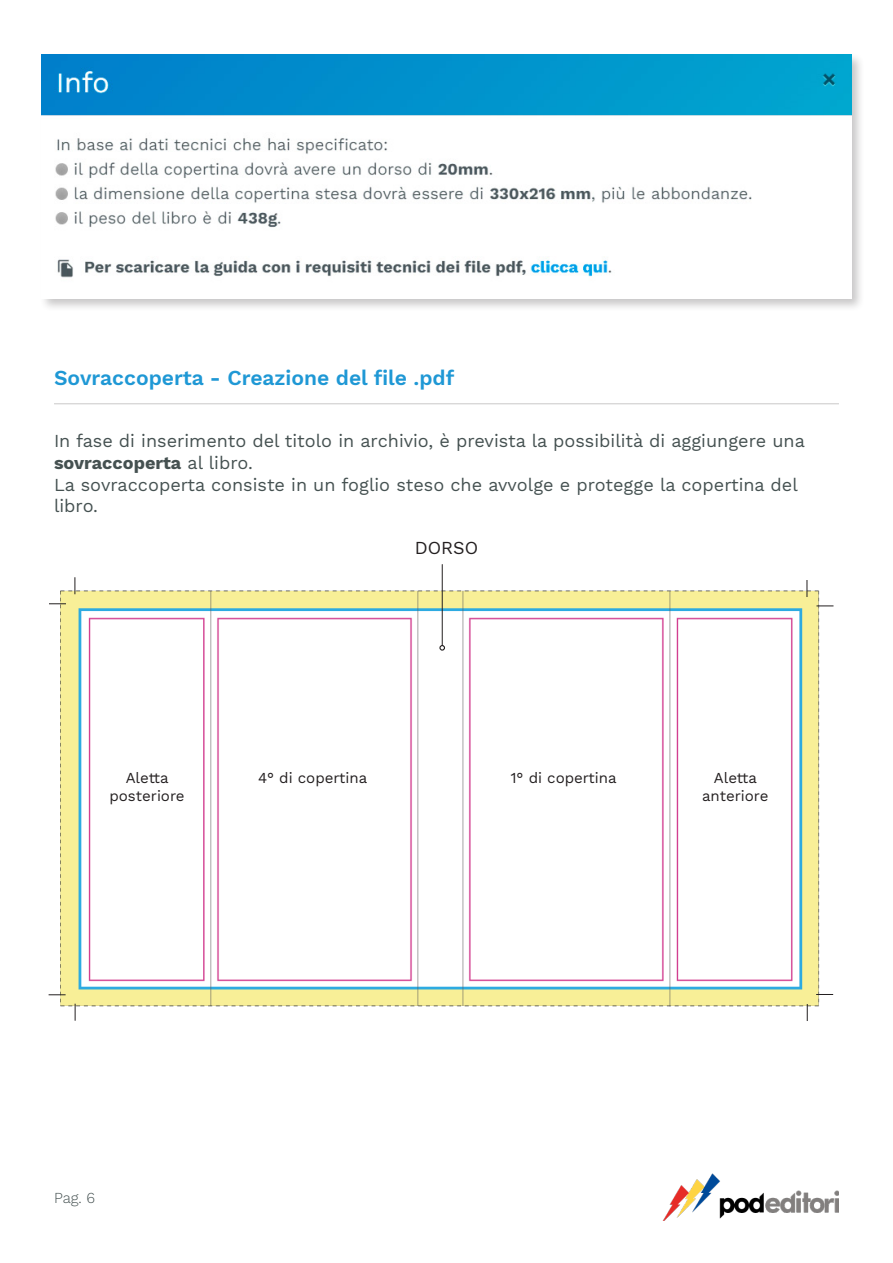
<style>
.page{position:relative;width:893px;height:1263px;background:#fff}
.page>*{position:absolute;margin:0;border:0;box-sizing:border-box;transform-origin:0 0}
.Titoli_paragrafo{font:600 21px "Work Sans";color:#1f98d5}
.Stile_di_paragrafo_1{font:18px/21.6px "Work Sans";color:#455151}
.t1{font:18px "Work Sans";color:#231f20}
.t2{font:15px/18px "Work Sans";color:#231f20;text-align:center}
.t3{font:300 15px "Work Sans";color:#455151}
.s1{font-weight:700}
</style>
<div class="page">
<div style="left:39px;top:52px;width:826px;height:261px;background:#231f20;opacity:.25"></div>
<img style="left:42px;top:54px;width:809px;height:244px">
<hr style="left:54px;top:403px;width:785px;height:1px;background:#231f20">
<img style="left:48px;top:564px;width:786px;height:457px">
<hr style="left:442px;top:564px;width:1px;height:81px;background:#231f20">
<svg style="left:439px;top:645px;width:6px;height:6px"></svg>
<svg style="left:807px;top:580px;width:1px;height:17px"></svg>
<svg style="left:816px;top:605px;width:17px;height:1px"></svg>
<svg style="left:816px;top:994px;width:17px;height:1px"></svg>
<svg style="left:807px;top:1004px;width:1px;height:17px"></svg>
<svg style="left:75px;top:1004px;width:1px;height:17px"></svg>
<svg style="left:49px;top:994px;width:17px;height:1px"></svg>
<svg style="left:49px;top:603px;width:17px;height:1px"></svg>
<svg style="left:75px;top:577px;width:1px;height:17px"></svg>
<img style="left:662px;top:1174px;width:177px;height:47px">
<p class="Titoli_paragrafo" style="left:54px;top:365px;width:402px">Sovraccoperta - Creazione del file .pdf</p>
<p class="Stile_di_paragrafo_1" style="left:54px;top:431px;width:752px">In fase di inserimento del titolo in archivio, è prevista la possibilità di aggiungere una <span class="s1">sovraccoperta</span> al libro.</p>
<p class="Stile_di_paragrafo_1" style="left:54px;top:474px;width:745px">La sovraccoperta consiste in un foglio steso che avvolge e protegge la copertina del libro.</p>
<p class="t1" style="left:415px;top:537px;width:65px">DORSO</p>
<p class="t2" style="left:109px;top:769px;width:77px">Aletta posteriore</p>
<p class="t2" style="left:258px;top:769px;width:111px">4° di copertina</p>
<p class="t2" style="left:510px;top:769px;width:108px">1° di copertina</p>
<p class="t2" style="left:702px;top:769px;width:68px">Aletta anteriore</p>
<p class="t3" style="left:54px;top:1189px;width:43px">Pag. 6</p>
</div>
